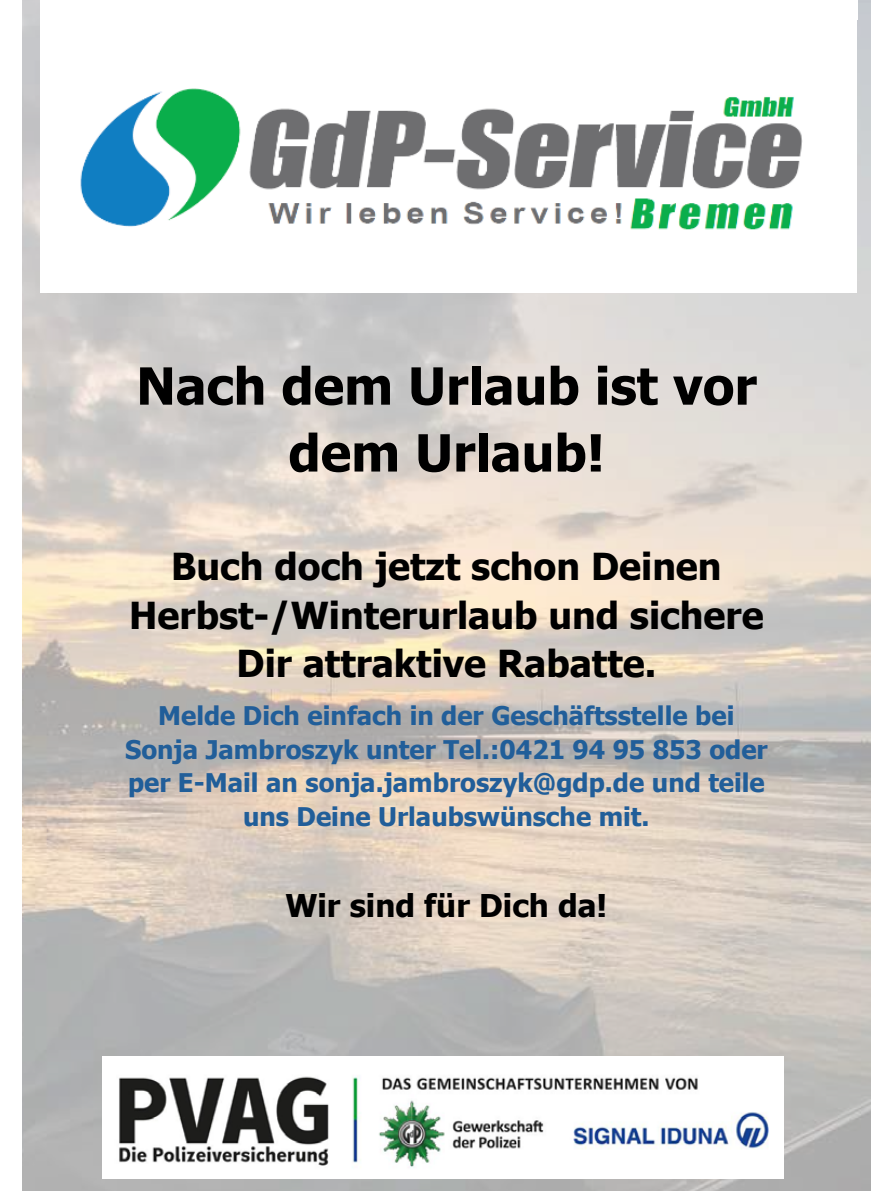
<style>
.page{position:relative;width:893px;height:1191px;background:#fff}
.page>*{position:absolute;margin:0;border:0;box-sizing:border-box;transform-origin:0 0}
.t1{font:700 51.3px/66.9px "Tahoma";color:#000;text-align:center}
.t2{font:700 37.05px/48.3px "Tahoma";color:#000;text-align:center}
.t3{font:700 31.35px "Tahoma";color:#000}
.t4{font:700 25.65px/33.5px "Tahoma";color:#215e99;text-align:center}
</style>
<div class="page">
<img style="left:80px;top:88px;width:723px;height:142px">
<img style="left:117px;top:1074px;width:652px;height:95px">
<h1 class="t1" style="left:136px;top:355px;width:622px">Nach dem Urlaub ist vor dem Urlaub!</h1>
<h2 class="t2" style="left:129px;top:544px;width:636px">Buch doch jetzt schon Deinen<br>Herbst-/Winterurlaub und sichere<br>Dir attraktive Rabatte.</h2>
<p class="t4" style="left:125px;top:700px;width:644px">Melde Dich einfach in der Geschäftsstelle bei Sonja Jambroszyk unter Tel.:0421 94 95 853 oder per E-Mail an sonja.jambroszyk@gdp.de und teile uns Deine Urlaubswünsche mit.</p>
<p class="t3" style="left:285px;top:883px;width:323px">Wir sind für Dich da!</p>
</div>
